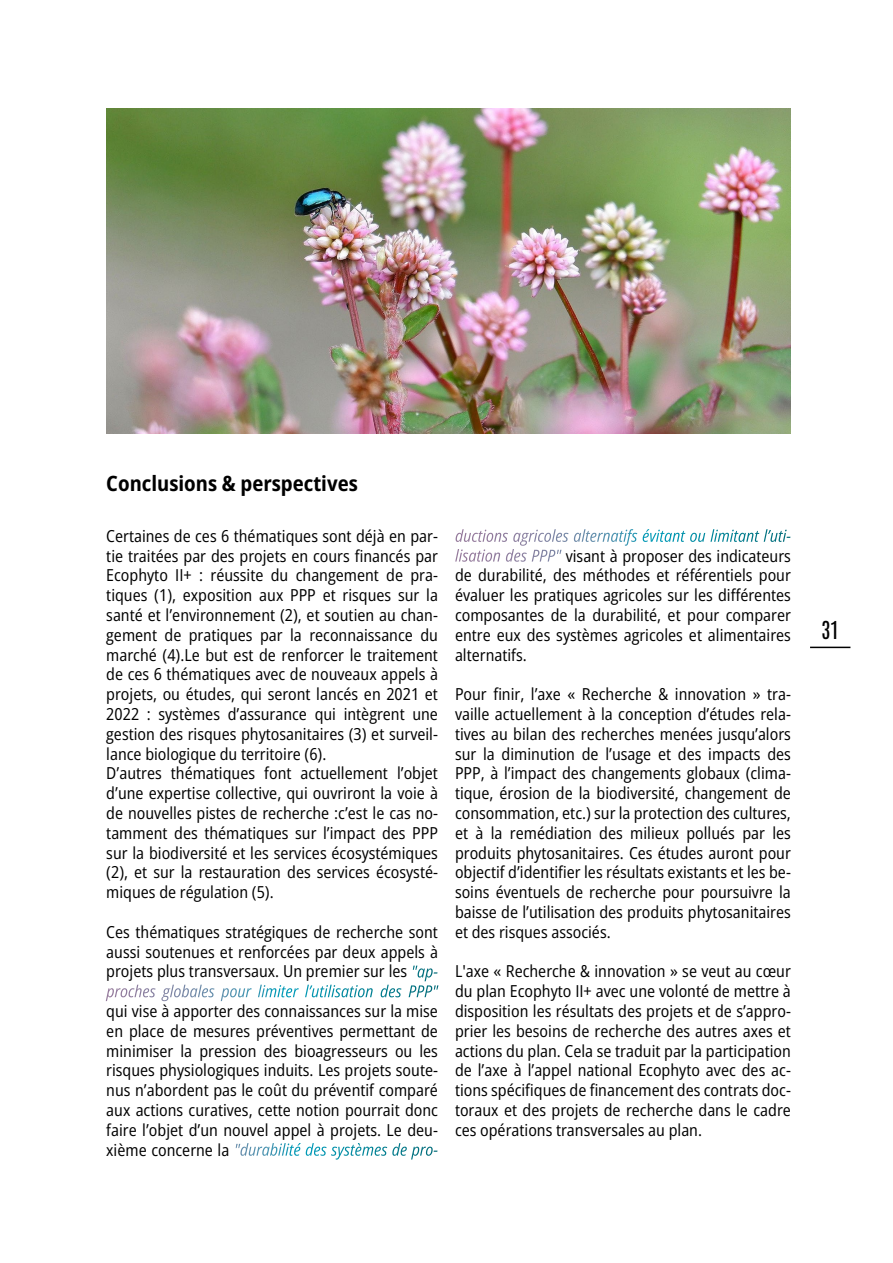
<style>
.page{position:relative;width:893px;height:1263px;background:#fff}
.page>*{position:absolute;margin:0;border:0;box-sizing:border-box;transform-origin:0 0}
.t1{font:700 semi-condensed 21px "Open Sans";color:#000}
.t2{font:21px "Antonio";color:#000}
.t3{font:semi-condensed 16.5px/19.8px "Open Sans";color:#000;text-align:justify}
.s1{font-style:italic;color:#fff}
</style>
<div class="page">
<hr style="left:810px;top:647px;width:40px;height:1px;background:#000">
<img style="left:106px;top:108px;width:685px;height:326px">
<p class="t1" style="left:106px;top:469px;width:253px">Conclusions &amp; perspectives</p>
<p class="t3" style="left:106px;top:525px;width:333px;text-align:left">Certaines de ces 6 thématiques sont déjà en par&shy;tie traitées par des projets en cours financés par Ecophyto II+ : réussite du changement de pra&shy;tiques (1), exposition aux PPP et risques sur la santé et l’environnement (2), et soutien au chan&shy;gement de pratiques par la reconnaissance du marché (4).Le but est de renforcer le traitement de ces 6 thématiques avec de nouveaux appels à projets, ou études, qui seront lancés en 2021 et 2022 : systèmes d’assurance qui intègrent une gestion des risques phytosanitaires (3) et surveil&shy;lance biologique du territoire (6).<br>D’autres thématiques font actuellement l’objet d’une expertise collective, qui ouvriront la voie à de nouvelles pistes de recherche :c’est le cas no&shy;tamment des thématiques sur l’impact des PPP sur la biodiversité et les services écosystémiques (2), et sur la restauration des services écosysté&shy;miques de régulation (5).</p>
<p class="t3" style="left:106px;top:921px;width:333px">Ces thématiques stratégiques de recherche sont aussi soutenues et renforcées par deux appels à projets plus transversaux. Un premier sur les <span class="s1">"ap&shy;proches globales pour limiter l’utilisation des PPP"</span></p>
<p class="t3" style="left:106px;top:1001px;width:333px">qui vise à apporter des connaissances sur la mise en place de mesures préventives permettant de minimiser la pression des bioagresseurs ou les risques physiologiques induits. Les projets soute&shy;nus n’abordent pas le coût du préventif comparé aux actions curatives, cette notion pourrait donc faire l’objet d’un nouvel appel à projets. Le deu&shy;xième concerne la <span class="s1">"durabilité des systèmes de pro-</span></p>
<p class="t3" style="left:455px;top:525px;width:337px"><span class="s1">ductions agricoles alternatifs évitant ou limitant l’uti&shy;lisation des PPP"</span> visant à proposer des indicateurs de durabilité, des méthodes et référentiels pour évaluer les pratiques agricoles sur les différentes composantes de la durabilité, et pour comparer entre eux des systèmes agricoles et alimentaires alternatifs.</p>
<p class="t3" style="left:455px;top:684px;width:337px">Pour finir, l’axe « Recherche &amp; innovation » tra&shy;vaille actuellement à la conception d’études rela&shy;tives au bilan des recherches menées jusqu’alors sur la diminution de l’usage et des impacts des PPP, à l’impact des changements globaux (clima&shy;tique, érosion de la biodiversité, changement de consommation, etc.) sur la protection des cultures, et à la remédiation des milieux pollués par les produits phytosanitaires. Ces études auront pour objectif d’identifier les résultats existants et les be&shy;soins éventuels de recherche pour poursuivre la baisse de l’utilisation des produits phytosanitaires et des risques associés.</p>
<p class="t3" style="left:455px;top:961px;width:337px">L'axe « Recherche &amp; innovation » se veut au cœur du plan Ecophyto II+ avec une volonté de mettre à disposition les résultats des projets et de s’appro&shy;prier les besoins de recherche des autres axes et actions du plan. Cela se traduit par la participation de l’axe à l’appel national Ecophyto avec des ac&shy;tions spécifiques de financement des contrats doc&shy;toraux et des projets de recherche dans le cadre ces opérations transversales au plan.</p>
<p class="t2" style="left:821px;top:615px;width:19px">31</p>
</div>
